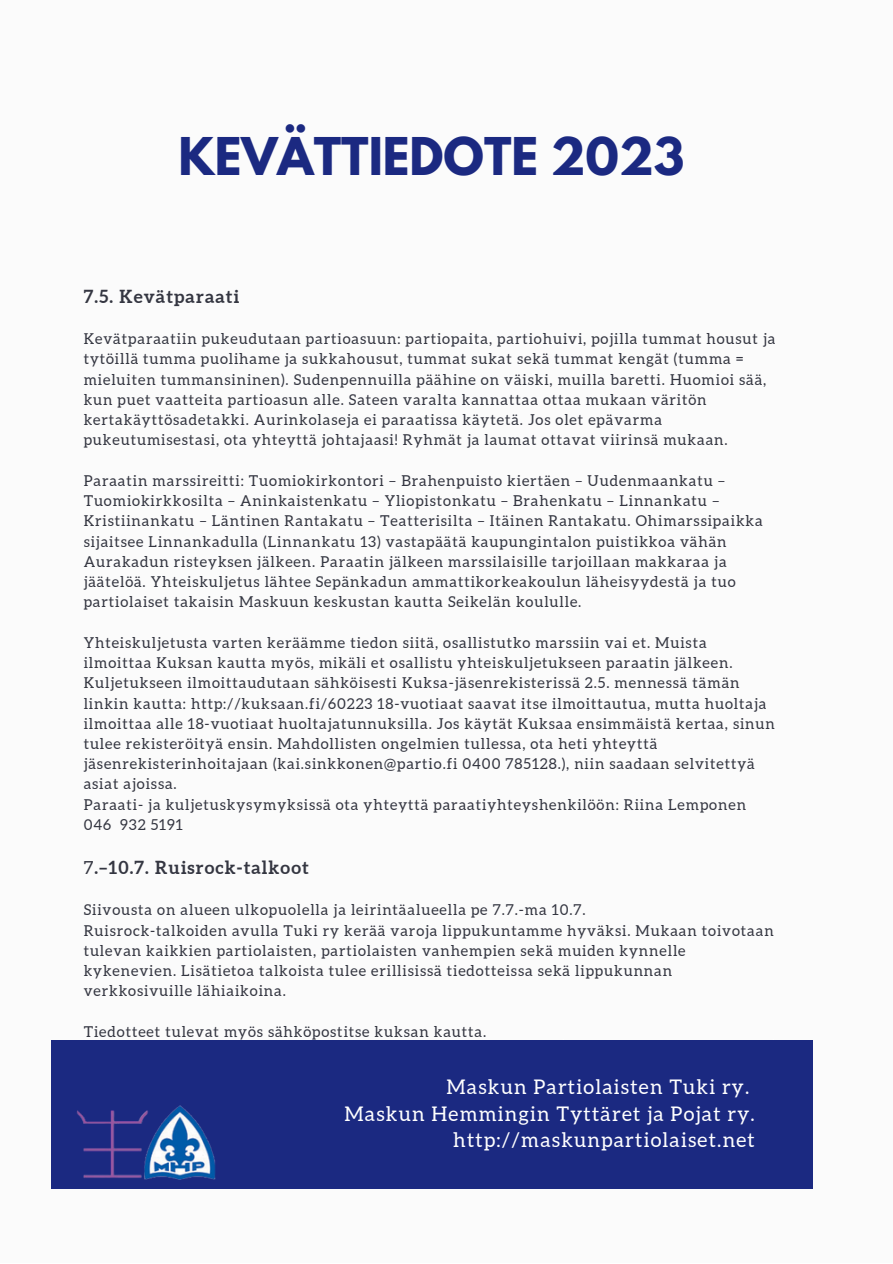
<style>
.page{position:relative;width:893px;height:1264px;background:#fff}
.page>*{position:absolute;margin:0;border:0;box-sizing:border-box;transform-origin:0 0}
.t1{font:700 46.05px "League Spartan";color:#1b2981}
.t2{font:20.1px/26.8px "Aleo";letter-spacing:.06em;color:#fff;text-align:right}
.t3{font:18.15px/19.6px "Open Sans";color:#fff}
.t4{font:700 18px "Aleo";letter-spacing:.06em;color:#343641}
.t5{font:15px/20.2px "Aleo";letter-spacing:.06em;color:#343641}
.s1{font-weight:400}
</style>
<div class="page">
<div style="left:0;top:0;width:892px;height:1262px;background:#fbfbfb"></div>
<div style="left:51px;top:1040px;width:761px;height:149px;background:#1b2981"></div>
<img style="left:77px;top:1105px;width:139px;height:75px">
<h1 class="t1" style="left:178px;top:133px;width:507px">KEVÄTTIEDOTE 2023</h1>
<p class="t4" style="left:84px;top:286px;width:157px">7.5. Kevätparaati</p>
<p class="t5" style="left:84px;top:328px;width:693px">Kevätparaatiin pukeudutaan partioasuun: partiopaita, partiohuivi, pojilla tummat housut ja tytöillä tumma puolihame ja sukkahousut, tummat sukat sekä tummat kengät (tumma = mieluiten tummansininen). Sudenpennuilla päähine on väiski, muilla baretti. Huomioi sää, kun puet vaatteita partioasun alle. Sateen varalta kannattaa ottaa mukaan väritön kertakäyttösadetakki. Aurinkolaseja ei paraatissa käytetä. Jos olet epävarma pukeutumisestasi, ota yhteyttä johtajaasi! Ryhmät ja laumat ottavat viirinsä mukaan.</p>
<p class="t5" style="left:84px;top:470px;width:680px">Paraatin marssireitti: Tuomiokirkontori – Brahenpuisto kiertäen – Uudenmaankatu – Tuomiokirkkosilta – Aninkaistenkatu – Yliopistonkatu – Brahenkatu – Linnankatu – Kristiinankatu – Läntinen Rantakatu – Teatterisilta – Itäinen Rantakatu. Ohimarssipaikka sijaitsee Linnankadulla (Linnankatu 13) vastapäätä kaupungintalon puistikkoa vähän Aurakadun risteyksen jälkeen. Paraatin jälkeen marssilaisille tarjoillaan makkaraa ja jäätelöä. Yhteiskuljetus lähtee Sepänkadun ammattikorkeakoulun läheisyydestä ja tuo partiolaiset takaisin Maskuun keskustan kautta Seikelän koululle.</p>
<p class="t5" style="left:84px;top:632px;width:692px">Yhteiskuljetusta varten keräämme tiedon siitä, osallistutko marssiin vai et. Muista ilmoittaa Kuksan kautta myös, mikäli et osallistu yhteiskuljetukseen paraatin jälkeen.<br>Kuljetukseen ilmoittaudutaan sähköisesti Kuksa-jäsenrekisterissä 2.5. mennessä tämän linkin kautta: http://kuksaan.fi/60223 18-vuotiaat saavat itse ilmoittautua, mutta huoltaja ilmoittaa alle 18-vuotiaat huoltajatunnuksilla. Jos käytät Kuksaa ensimmäistä kertaa, sinun tulee rekisteröityä ensin. Mahdollisten ongelmien tullessa, ota heti yhteyttä jäsenrekisterinhoitajaan (kai.sinkkonen@partio.fi 0400 785128.), niin saadaan selvitettyä asiat ajoissa.<br>Paraati- ja kuljetuskysymyksissä ota yhteyttä paraatiyhteyshenkilöön: Riina Lemponen 046 932 5191</p>
<p class="t4" style="left:84px;top:857px;width:227px"><span class="s1">7</span>.–10.7. Ruisrock-talkoot</p>
<p class="t5" style="left:84px;top:899px;width:691px">Siivousta on alueen ulkopuolella ja leirintäalueella pe 7.7.-ma 10.7.<br>Ruisrock-talkoiden avulla Tuki ry kerää varoja lippukuntamme hyväksi. Mukaan toivotaan tulevan kaikkien partiolaisten, partiolaisten vanhempien sekä muiden kynnelle kykenevien. Lisätietoa talkoista tulee erillisissä tiedotteissa sekä lippukunnan verkkosivuille lähiaikoina.</p>
<p class="t5" style="left:84px;top:1021px;width:404px">Tiedotteet tulevat myös sähköpostitse kuksan kautta.</p>
<h2 class="t2" style="left:344px;top:1073px;width:412px">Maskun Partiolaisten Tuki ry.<br>Maskun Hemmingin Tyttäret ja Pojat ry. http://maskunpartiolaiset.net</h2>
<p class="t3" style="left:446px;top:1075px;width:264px">https://tinyurl.com/MHPT-2019<br>Maskun Partiolaisten Tuki ry.</p>
<p class="t3" style="left:446px;top:1134px;width:250px">http://maskunpartiolaiset.net</p>
</div>
